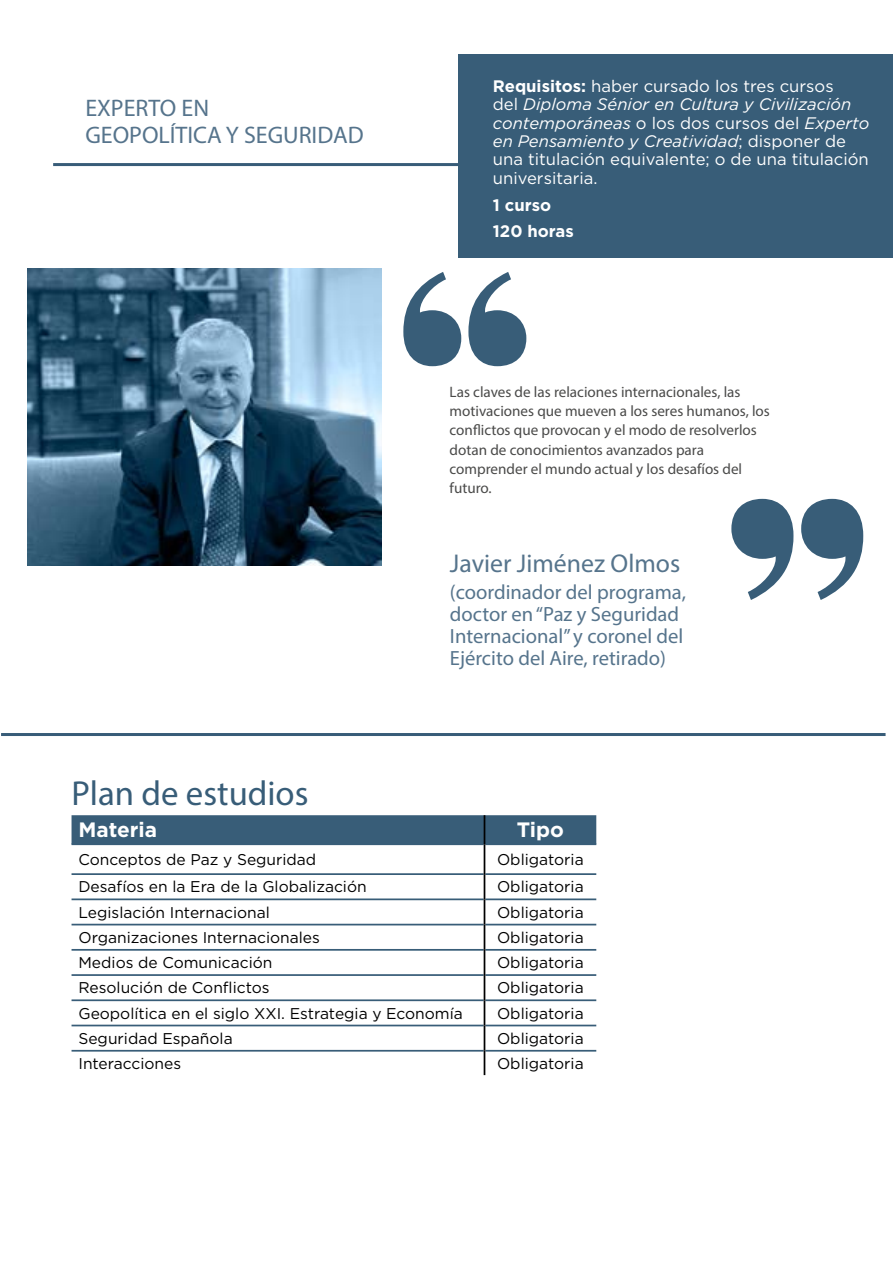
<style>
.page{position:relative;width:893px;height:1263px;background:#fff}
.page>*{position:absolute;margin:0;border:0;box-sizing:border-box;transform-origin:0 0}
.t1{font:34.8px "Myriad Pro";color:#385d78}
.t2{font:25.8px "Myriad Pro";color:#56748c}
.t3{font:24px/27.3px "Myriad Pro";color:#56748c}
.t4{font:700 20.85px "Gotham";color:#fff}
.t5{font:20.55px/22px "Myriad Pro";color:#56748c}
.t6{font:16.65px/18.3px "Gotham";color:#fff}
.t7{font:700 16.65px/26.8px "Gotham";color:#fff}
.t8{font:15.6px "Gotham";color:#000}
.t9{font:15.15px/19.2px "Myriad Pro";color:#4a4a49}
.s1{font-weight:700}
.s2{font-style:italic}
</style>
<div class="page">
<hr style="left:53px;top:163px;width:496px;height:3px;background:#385c78">
<div style="left:459px;top:54px;width:434px;height:204px;background:#385d78"></div>
<img style="left:27px;top:268px;width:354px;height:297px">
<svg style="left:403px;top:272px;width:123px;height:94px"></svg>
<svg style="left:731px;top:499px;width:132px;height:101px"></svg>
<hr style="left:72px;top:843px;width:412px;height:2px;background:#385d78">
<hr style="left:485px;top:843px;width:111px;height:2px;background:#385d78">
<hr style="left:72px;top:873px;width:412px;height:2px;background:#385d78">
<hr style="left:485px;top:873px;width:111px;height:2px;background:#385d78">
<hr style="left:72px;top:898px;width:412px;height:2px;background:#385d78">
<hr style="left:485px;top:898px;width:111px;height:2px;background:#385d78">
<hr style="left:72px;top:924px;width:412px;height:1px;background:#385d78">
<hr style="left:485px;top:924px;width:111px;height:1px;background:#385d78">
<hr style="left:72px;top:949px;width:412px;height:2px;background:#385d78">
<hr style="left:485px;top:949px;width:111px;height:2px;background:#385d78">
<hr style="left:72px;top:974px;width:412px;height:2px;background:#385d78">
<hr style="left:485px;top:974px;width:111px;height:2px;background:#385d78">
<hr style="left:72px;top:999px;width:412px;height:2px;background:#385d78">
<hr style="left:485px;top:999px;width:111px;height:2px;background:#385d78">
<hr style="left:72px;top:1025px;width:412px;height:1px;background:#385d78">
<hr style="left:485px;top:1025px;width:111px;height:1px;background:#385d78">
<hr style="left:72px;top:1050px;width:412px;height:1px;background:#385d78">
<hr style="left:485px;top:1050px;width:111px;height:1px;background:#385d78">
<div style="left:72px;top:815px;width:524px;height:29px;background:#385d78"></div>
<hr style="left:484px;top:844px;width:1px;height:30px;background:#000">
<svg style="left:484px;top:874px;width:1px;height:201px"></svg>
<hr style="left:1px;top:733px;width:884px;height:3px;background:#385c78">
<h3 class="t3" style="left:85px;top:94px;width:280px">EXPERTO EN<br>GEOPOLÍTICA Y SEGURIDAD</h3>
<p class="t6" style="left:493px;top:77px;width:378px"><span class="s1">Requisitos:</span> haber cursado los tres cursos<br>del <span class="s2">Diploma Sénior en Cultura y Civilización contemporáneas</span> o los dos cursos del <span class="s2">Experto en Pensamiento y Creatividad</span>; disponer de una titulación equivalente; o de una titulación universitaria.</p>
<p class="t7" style="left:493px;top:191px;width:82px">1 curso<br>120 horas</p>
<p class="t9" style="left:450px;top:382px;width:322px">Las claves de las relaciones internacionales, las motivaciones que mueven a los seres humanos, los conflictos que provocan y el modo de resolverlos dotan de conocimientos avanzados para comprender el mundo actual y los desafíos del futuro.</p>
<h2 class="t2" style="left:450px;top:547px;width:232px">Javier Jiménez Olmos</h2>
<h3 class="t5" style="left:450px;top:580px;width:238px">(coordinador del programa, doctor en “Paz y Seguridad<br>Internacional” y coronel del<br>Ejército del Aire, retirado)</h3>
<h1 class="t1" style="left:72px;top:771px;width:238px">Plan de estudios</h1>
<h3 class="t4" style="left:78px;top:818px;width:80px">Materia</h3>
<h3 class="t4" style="left:517px;top:818px;width:49px">Tipo</h3>
<p class="t8" style="left:78px;top:851px;width:239px">Conceptos de Paz y Seguridad</p>
<p class="t8" style="left:497px;top:851px;width:88px">Obligatoria</p>
<p class="t8" style="left:78px;top:878px;width:290px">Desafíos en la Era de la Globalización</p>
<p class="t8" style="left:497px;top:878px;width:88px">Obligatoria</p>
<p class="t8" style="left:78px;top:903px;width:193px">Legislación Internacional</p>
<p class="t8" style="left:497px;top:903px;width:88px">Obligatoria</p>
<p class="t8" style="left:78px;top:929px;width:243px">Organizaciones Internacionales</p>
<p class="t8" style="left:497px;top:929px;width:88px">Obligatoria</p>
<p class="t8" style="left:78px;top:954px;width:196px">Medios de Comunicación</p>
<p class="t8" style="left:497px;top:954px;width:88px">Obligatoria</p>
<p class="t8" style="left:78px;top:979px;width:193px">Resolución de Conflictos</p>
<p class="t8" style="left:497px;top:979px;width:88px">Obligatoria</p>
<p class="t8" style="left:78px;top:1004px;width:386px">Geopolítica en el siglo XXI. Estrategia y Economía</p>
<p class="t8" style="left:497px;top:1004px;width:88px">Obligatoria</p>
<p class="t8" style="left:78px;top:1030px;width:156px">Seguridad Española</p>
<p class="t8" style="left:497px;top:1030px;width:88px">Obligatoria</p>
<p class="t8" style="left:78px;top:1055px;width:104px">Interacciones</p>
<p class="t8" style="left:497px;top:1055px;width:88px">Obligatoria</p>
</div>
